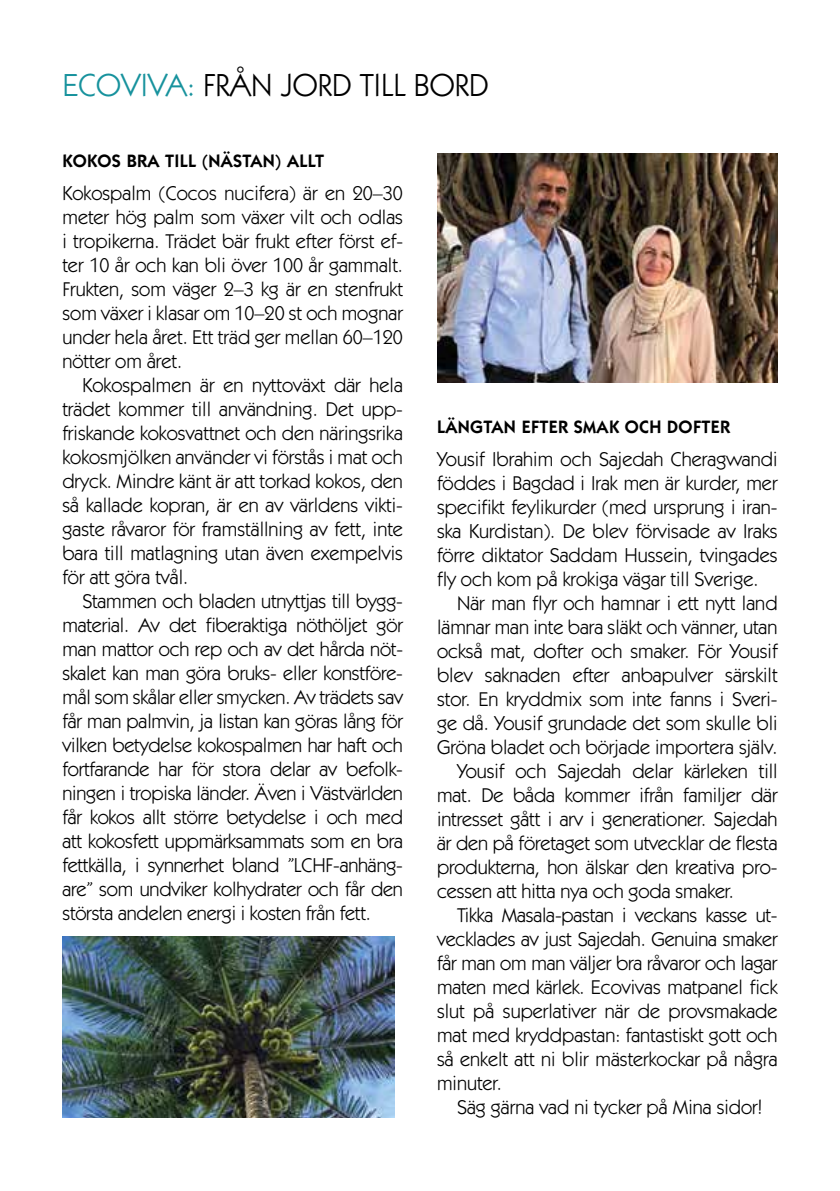
<style>
.page{position:relative;width:840px;height:1191px;background:#fff}
.page>*{position:absolute;margin:0;border:0;box-sizing:border-box;transform-origin:0 0}
.t1{font:32px "Itc Kabel";color:#000}
.t2{font:20px/24px "Itc Kabel";color:#000;text-align:justify}
.t3{font:600 18px "Itc Kabel";letter-spacing:.02em;color:#000}
.s1{color:#17929d}
</style>
<div class="page">
<img style="left:62px;top:936px;width:332px;height:181px">
<img style="left:437px;top:153px;width:340px;height:229px">
<h1 class="t1" style="left:62px;top:67px;width:427px"><span class="s1">ECOVIVA:</span> FRÅN JORD TILL BORD</h1>
<p class="t3" style="left:62px;top:150px;width:263px">KOKOS BRA TILL (NÄSTAN) ALLT</p>
<p class="t2" style="left:62px;top:180px;width:342px">Kokospalm (Cocos nucifera) är en 20–30 meter hög palm som växer vilt och odlas i tropikerna. Trädet bär frukt efter först ef&shy;ter 10 år och kan bli över 100 år gammalt.<br>Frukten, som väger 2–3 kg är en stenfrukt som växer i klasar om 10–20 st och mognar under hela året. Ett träd ger mellan 60–120 nötter om året.</p>
<p class="t2" style="left:62px;top:372px;width:342px;text-indent:20px">Kokospalmen är en nyttoväxt där hela trädet kommer till användning. Det upp&shy;friskande kokosvattnet och den näringsrika kokosmjölken använder vi förstås i mat och dryck. Mindre känt är att torkad kokos, den så kallade kopran, är en av världens vikti&shy;gaste råvaror för framställning av fett, inte bara till matlagning utan även exempelvis för att göra tvål.</p>
<p class="t2" style="left:62px;top:588px;width:342px;text-indent:20px">Stammen och bladen utnyttjas till bygg&shy;material. Av det fiberaktiga nöthöljet gör man mattor och rep och av det hårda nöt&shy;skalet kan man göra bruks- eller konstföre&shy;mål som skålar eller smycken. Av trädets sav får man palmvin, ja listan kan göras lång för vilken betydelse kokospalmen har haft och fortfarande har för stora delar av befolk&shy;ningen i tropiska länder. Även i Västvärlden får kokos allt större betydelse i och med att kokosfett uppmärksammats som en bra fettkälla, i synnerhet bland ”LCHF-anhäng&shy;are” som undviker kolhydrater och får den största andelen energi i kosten från fett.</p>
<p class="t3" style="left:437px;top:416px;width:294px">LÄNGTAN EFTER SMAK OCH DOFTER</p>
<p class="t2" style="left:437px;top:446px;width:342px">Yousif Ibrahim och Sajedah Cheragwandi</p>
<p class="t2" style="left:437px;top:470px;width:342px">föddes i Bagdad i Irak men är kurder, mer</p>
<p class="t2" style="left:437px;top:494px;width:342px">specifikt feylikurder (med ursprung i iran-</p>
<p class="t2" style="left:437px;top:518px;width:342px">ska Kurdistan). De blev förvisade av Iraks</p>
<p class="t2" style="left:437px;top:542px;width:342px">förre diktator Saddam Hussein, tvingades</p>
<p class="t2" style="left:437px;top:566px;width:323px">fly och kom på krokiga vägar till Sverige.</p>
<p class="t2" style="left:457px;top:590px;width:322px">När man flyr och hamnar i ett nytt land</p>
<p class="t2" style="left:437px;top:614px;width:342px">lämnar man inte bara släkt och vänner, utan</p>
<p class="t2" style="left:437px;top:638px;width:342px">också mat, dofter och smaker. För Yousif</p>
<p class="t2" style="left:437px;top:662px;width:342px">blev saknaden efter anbapulver särskilt</p>
<p class="t2" style="left:437px;top:686px;width:342px">stor. En kryddmix som inte fanns i Sveri-</p>
<p class="t2" style="left:437px;top:710px;width:342px">ge då. Yousif grundade det som skulle bli</p>
<p class="t2" style="left:437px;top:734px;width:341px">Gröna bladet och började importera själv.</p>
<p class="t2" style="left:457px;top:758px;width:322px">Yousif och Sajedah delar kärleken till</p>
<p class="t2" style="left:437px;top:782px;width:342px">mat. De båda kommer ifrån familjer där</p>
<p class="t2" style="left:437px;top:806px;width:342px">intresset gått i arv i generationer. Sajedah</p>
<p class="t2" style="left:437px;top:830px;width:342px">är den på företaget som utvecklar de flesta</p>
<p class="t2" style="left:437px;top:854px;width:342px">produkterna, hon älskar den kreativa pro-</p>
<p class="t2" style="left:437px;top:878px;width:298px">cessen att hitta nya och goda smaker.</p>
<p class="t2" style="left:457px;top:902px;width:322px">Tikka Masala-pastan i veckans kasse ut-</p>
<p class="t2" style="left:437px;top:926px;width:342px">vecklades av just Sajedah. Genuina smaker</p>
<p class="t2" style="left:437px;top:950px;width:342px">får man om man väljer bra råvaror och lagar</p>
<p class="t2" style="left:437px;top:974px;width:342px">maten med kärlek. Ecovivas matpanel fick</p>
<p class="t2" style="left:437px;top:998px;width:342px">slut på superlativer när de provsmakade</p>
<p class="t2" style="left:437px;top:1022px;width:342px">mat med kryddpastan: fantastiskt gott och</p>
<p class="t2" style="left:437px;top:1046px;width:342px">så enkelt att ni blir mästerkockar på några</p>
<p class="t2" style="left:437px;top:1070px;width:66px">minuter.</p>
<p class="t2" style="left:457px;top:1094px;width:306px">Säg gärna vad ni tycker på Mina sidor!</p>
</div>
